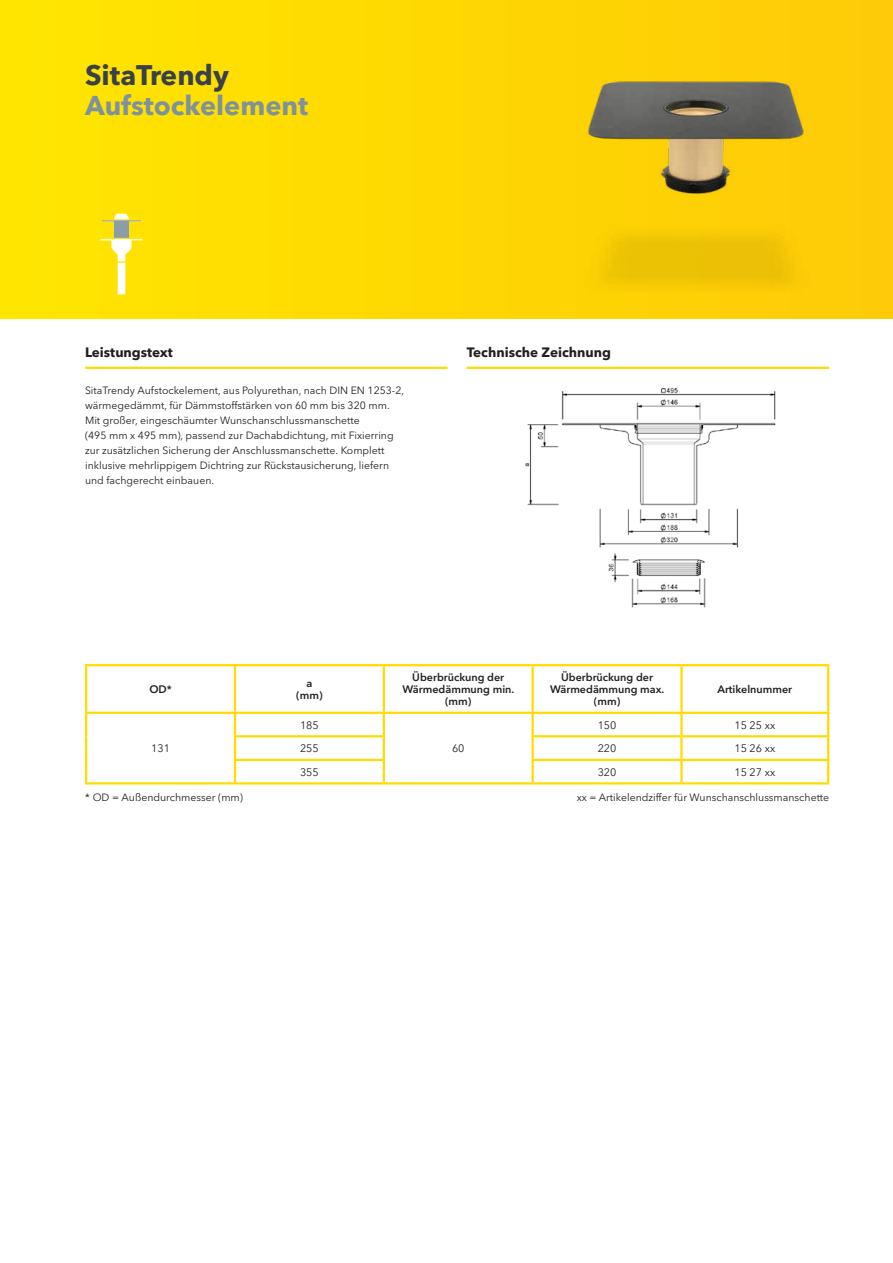
<style>
.page{position:relative;width:893px;height:1263px;background:#fff}
.page>*{position:absolute;margin:0;border:0;box-sizing:border-box;transform-origin:0 0}
.t1{font:700 28.05px "Avenir Next W1 G";color:#38404a}
.t2{font:700 27px "Avenir Next W1 G";color:#7d929c}
.t3{font:700 13.5px "Avenir Next W1 G";color:#231f20}
.t4{font:600 10.8px/12px "Avenir Next W1 G";color:#231f20;text-align:center}
.t5{font:10.8px "Avenir Next W1 G";color:#231f20}
.t6{font:10.5px/15px "Avenir Next W1 G";color:#231f20}
</style>
<div class="page">
<div style="left:0;top:0;width:893px;height:319px;background:linear-gradient(to right,#ffe600,#feca08)"></div>
<hr style="left:85px;top:666px;width:2px;height:46px;background:#ffdc01">
<hr style="left:234px;top:666px;width:2px;height:46px;background:#ffdc01">
<hr style="left:383px;top:666px;width:2px;height:46px;background:#ffdc01">
<hr style="left:531px;top:666px;width:3px;height:46px;background:#ffdc01">
<hr style="left:680px;top:666px;width:3px;height:46px;background:#ffdc01">
<hr style="left:827px;top:666px;width:2px;height:46px;background:#ffdc01">
<hr style="left:85px;top:714px;width:2px;height:22px;background:#ffdc01">
<hr style="left:85px;top:736px;width:2px;height:24px;background:#ffdc01">
<hr style="left:85px;top:760px;width:2px;height:22px;background:#ffdc01">
<hr style="left:234px;top:714px;width:2px;height:21px;background:#ffdc01">
<hr style="left:383px;top:714px;width:2px;height:21px;background:#ffdc01">
<hr style="left:531px;top:714px;width:3px;height:21px;background:#ffdc01">
<hr style="left:680px;top:714px;width:3px;height:21px;background:#ffdc01">
<hr style="left:827px;top:714px;width:2px;height:21px;background:#ffdc01">
<hr style="left:234px;top:737px;width:2px;height:22px;background:#ffdc01">
<hr style="left:383px;top:737px;width:2px;height:22px;background:#ffdc01">
<hr style="left:531px;top:737px;width:3px;height:22px;background:#ffdc01">
<hr style="left:680px;top:737px;width:3px;height:22px;background:#ffdc01">
<hr style="left:827px;top:737px;width:2px;height:22px;background:#ffdc01">
<hr style="left:234px;top:761px;width:2px;height:21px;background:#ffdc01">
<hr style="left:383px;top:761px;width:2px;height:21px;background:#ffdc01">
<hr style="left:531px;top:761px;width:3px;height:21px;background:#ffdc01">
<hr style="left:680px;top:761px;width:3px;height:21px;background:#ffdc01">
<hr style="left:827px;top:761px;width:2px;height:21px;background:#ffdc01">
<hr style="left:85px;top:664px;width:150px;height:2px;background:#ffdc01">
<hr style="left:235px;top:664px;width:149px;height:2px;background:#ffdc01">
<hr style="left:384px;top:664px;width:149px;height:2px;background:#ffdc01">
<hr style="left:533px;top:664px;width:148px;height:2px;background:#ffdc01">
<hr style="left:681px;top:664px;width:148px;height:2px;background:#ffdc01">
<hr style="left:85px;top:712px;width:150px;height:2px;background:#ffdc01">
<hr style="left:235px;top:712px;width:149px;height:2px;background:#ffdc01">
<hr style="left:384px;top:712px;width:149px;height:2px;background:#ffdc01">
<hr style="left:533px;top:712px;width:148px;height:2px;background:#ffdc01">
<hr style="left:681px;top:712px;width:148px;height:2px;background:#ffdc01">
<hr style="left:234px;top:735px;width:151px;height:2px;background:#ffdc01">
<hr style="left:531px;top:735px;width:150px;height:2px;background:#ffdc01">
<hr style="left:681px;top:735px;width:148px;height:2px;background:#ffdc01">
<hr style="left:234px;top:759px;width:151px;height:2px;background:#ffdc01">
<hr style="left:531px;top:759px;width:150px;height:2px;background:#ffdc01">
<hr style="left:681px;top:759px;width:148px;height:2px;background:#ffdc01">
<hr style="left:85px;top:782px;width:150px;height:2px;background:#ffdc01">
<hr style="left:235px;top:782px;width:149px;height:2px;background:#ffdc01">
<hr style="left:384px;top:782px;width:149px;height:2px;background:#ffdc01">
<hr style="left:533px;top:782px;width:148px;height:2px;background:#ffdc01">
<hr style="left:681px;top:782px;width:148px;height:2px;background:#ffdc01">
<img style="left:544px;top:34px;width:306px;height:285px">
<img style="left:72px;top:204px;width:98px;height:98px">
<img style="left:525px;top:387px;width:251px;height:221px">
<hr style="left:85px;top:367px;width:363px;height:2px;background:#ffdc01">
<hr style="left:467px;top:367px;width:362px;height:2px;background:#ffdc01">
<h1 class="t1" style="left:85px;top:58px;width:145px">SitaTrendy</h1>
<h2 class="t2" style="left:85px;top:89px;width:225px">Aufstockelement</h2>
<p class="t3" style="left:85px;top:344px;width:89px">Leistungstext</p>
<p class="t3" style="left:467px;top:344px;width:146px">Technische Zeichnung</p>
<p class="t6" style="left:85px;top:383px;width:321px">SitaTrendy Aufstockelement, aus Polyurethan, nach DIN EN 1253-2, wärmegedämmt, für Dämmstoffstärken von 60 mm bis 320 mm.<br>Mit großer, eingeschäumter Wunschanschlussmanschette<br>(495 mm x 495 mm), passend zur Dachabdichtung, mit Fixierring zur zusätzlichen Sicherung der Anschlussmanschette. Komplett inklusive mehrlippigem Dichtring zur Rückstausicherung, liefern und fachgerecht einbauen.</p>
<p class="t4" style="left:149px;top:683px;width:24px">OD*</p>
<p class="t4" style="left:296px;top:677px;width:28px">a (mm)</p>
<p class="t4" style="left:402px;top:671px;width:113px">Überbrückung der<br>Wärmedämmung min. (mm)</p>
<p class="t4" style="left:550px;top:671px;width:116px">Überbrückung der<br>Wärmedämmung max. (mm)</p>
<p class="t4" style="left:717px;top:683px;width:76px">Artikelnummer</p>
<p class="t5" style="left:151px;top:742px;width:20px">131</p>
<p class="t5" style="left:300px;top:718px;width:20px">185</p>
<p class="t5" style="left:598px;top:718px;width:20px">150</p>
<p class="t5" style="left:734px;top:718px;width:42px">15 25 xx</p>
<p class="t5" style="left:300px;top:742px;width:20px">255</p>
<p class="t5" style="left:598px;top:742px;width:20px">220</p>
<p class="t5" style="left:734px;top:742px;width:42px">15 26 xx</p>
<p class="t5" style="left:300px;top:765px;width:20px">355</p>
<p class="t5" style="left:598px;top:765px;width:20px">320</p>
<p class="t5" style="left:734px;top:765px;width:42px">15 27 xx</p>
<p class="t5" style="left:452px;top:742px;width:14px">60</p>
<p class="t6" style="left:85px;top:790px;width:160px">* OD = Außendurchmesser (mm)</p>
<p class="t6" style="left:577px;top:790px;width:254px">xx = Artikelendziffer für Wunschanschlussmanschette</p>
</div>
